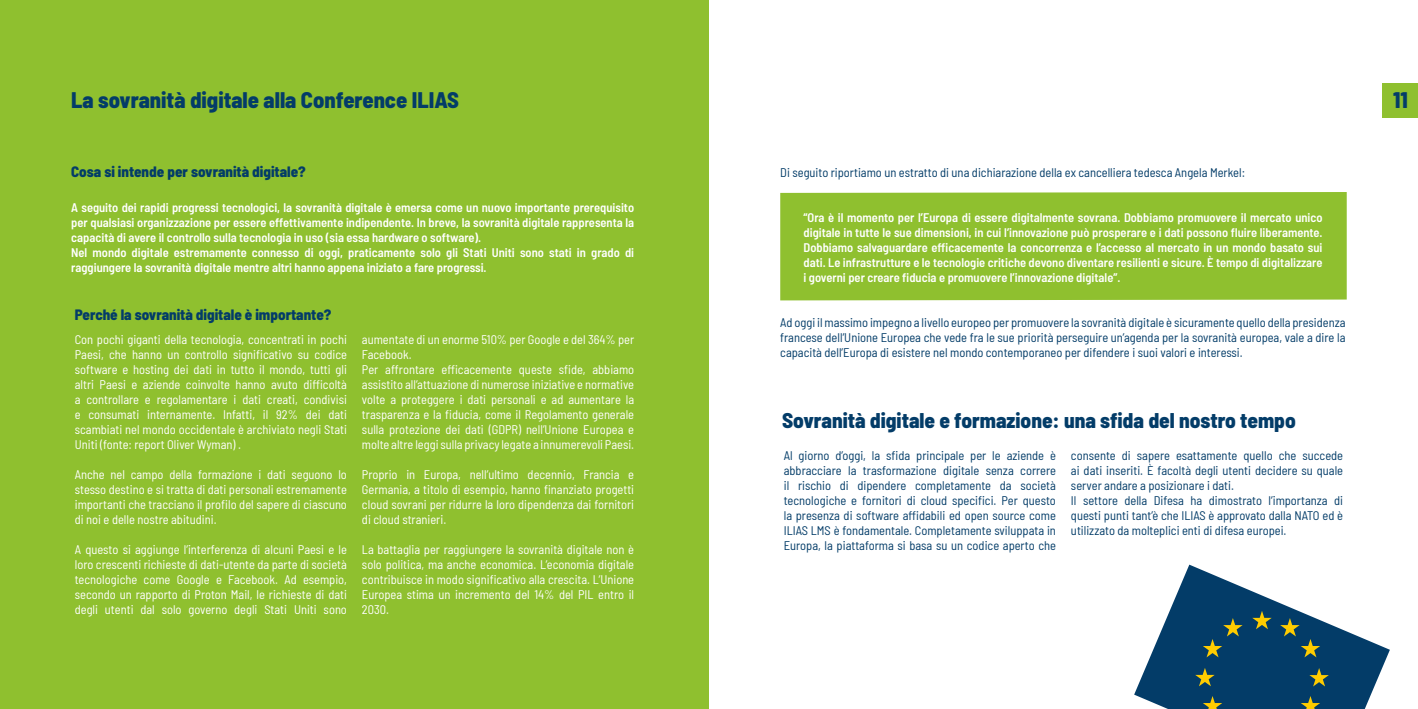
<style>
.page{position:relative;width:1418px;height:709px;background:#fff}
.page>*{position:absolute;margin:0;border:0;box-sizing:border-box;transform-origin:0 0}
.t1{font:800 semi-condensed 22.5px "Barlow";color:#033c68}
.t2{font:800 semi-condensed 21.25px "Barlow";color:#033c68}
.t3{font:800 semi-condensed 15px "Barlow";color:#033c68}
.t4{font:semi-condensed 12.5px/15px "Barlow";color:#fff;text-align:justify}
.t5{font:semi-condensed 12.5px/15px "Barlow";color:#033c68;text-align:justify}
.t6{font:600 semi-condensed 12.5px/15px "Barlow";color:#fff;text-align:justify}
</style>
<div class="page">
<div style="left:0;top:0;width:709px;height:709px;background:#8fc02f"></div>
<div style="left:780px;top:192px;width:566px;height:108px;background:#8fc02f"></div>
<div style="left:1382px;top:83px;width:35px;height:34px;background:#8fc02f"></div>
<svg style="left:1134px;top:564px;width:255px;height:145px"></svg>
<h1 class="t1" style="left:71px;top:83px;width:389px">La sovranità digitale alla Conference ILIAS</h1>
<p class="t3" style="left:71px;top:161px;width:236px">Cosa si intende per sovranità digitale?</p>
<p class="t6" style="left:71px;top:199px;width:564px;text-align:left">A seguito dei rapidi progressi tecnologici, la sovranità digitale è emersa come un nuovo importante prerequisito per qualsiasi organizzazione per essere effettivamente indipendente. In breve, la sovranità digitale rappresenta la capacità di avere il controllo sulla tecnologia in uso (sia essa hardware o software).<br>Nel mondo digitale estremamente connesso di oggi, praticamente solo gli Stati Uniti sono stati in grado di raggiungere la sovranità digitale mentre altri hanno appena iniziato a fare progressi.</p>
<p class="t3" style="left:75px;top:304px;width:258px">Perché la sovranità digitale è importante?</p>
<p class="t4" style="left:75px;top:331px;width:274px">Con pochi giganti della tecnologia, concentrati in pochi Paesi, che hanno un controllo significativo su codice software e hosting dei dati in tutto il mondo, tutti gli altri Paesi e aziende coinvolte hanno avuto difficoltà a controllare e regolamentare i dati creati, condivisi e consumati internamente. Infatti, il 92% dei dati scambiati nel mondo occidentale è archiviato negli Stati Uniti (fonte: report Oliver Wyman) .</p>
<p class="t4" style="left:75px;top:466px;width:274px">Anche nel campo della formazione i dati seguono lo stesso destino e si tratta di dati personali estremamente importanti che tracciano il profilo del sapere di ciascuno di noi e delle nostre abitudini.</p>
<p class="t4" style="left:75px;top:541px;width:274px">A questo si aggiunge l’interferenza di alcuni Paesi e le loro crescenti richieste di dati-utente da parte di società tecnologiche come Google e Facebook. Ad esempio, secondo un rapporto di Proton Mail, le richieste di dati degli utenti dal solo governo degli Stati Uniti sono</p>
<p class="t4" style="left:362px;top:331px;width:274px;text-align:left">aumentate di un enorme 510% per Google e del 364% per Facebook.<br>Per affrontare efficacemente queste sfide, abbiamo assistito all’attuazione di numerose iniziative e normative volte a proteggere i dati personali e ad aumentare la trasparenza e la fiducia, come il Regolamento generale sulla protezione dei dati (GDPR) nell’Unione Europea e molte altre leggi sulla privacy legate a innumerevoli Paesi.</p>
<p class="t4" style="left:362px;top:466px;width:274px">Proprio in Europa, nell’ultimo decennio, Francia e Germania, a titolo di esempio, hanno finanziato progetti cloud sovrani per ridurre la loro dipendenza dai fornitori di cloud stranieri.</p>
<p class="t4" style="left:362px;top:541px;width:274px">La battaglia per raggiungere la sovranità digitale non è solo politica, ma anche economica. L’economia digitale contribuisce in modo significativo alla crescita. L’Unione Europea stima un incremento del 14% del PIL entro il 2030.</p>
<p class="t5" style="left:780px;top:164px;width:466px">Di seguito riportiamo un estratto di una dichiarazione della ex cancelliera tedesca Angela Merkel:</p>
<p class="t6" style="left:803px;top:209px;width:520px">“Ora è il momento per l’Europa di essere digitalmente sovrana. Dobbiamo promuovere il mercato unico digitale in tutte le sue dimensioni, in cui l’innovazione può prosperare e i dati possono fluire liberamente.<br>Dobbiamo salvaguardare efficacemente la concorrenza e l’accesso al mercato in un mondo basato sui dati. Le infrastrutture e le tecnologie critiche devono diventare resilienti e sicure. È tempo di digitalizzare i governi per creare fiducia e promuovere l’innovazione digitale”.</p>
<p class="t5" style="left:780px;top:314px;width:567px">Ad oggi il massimo impegno a livello europeo per promuovere la sovranità digitale è sicuramente quello della presidenza francese dell’Unione Europea che vede fra le sue priorità perseguire un’agenda per la sovranità europea, vale a dire la capacità dell’Europa di esistere nel mondo contemporaneo per difendere i suoi valori e interessi.</p>
<h2 class="t2" style="left:782px;top:405px;width:515px">Sovranità digitale e formazione: una sfida del nostro tempo</h2>
<p class="t5" style="left:783px;top:447px;width:274px">Al giorno d’oggi, la sfida principale per le aziende è abbracciare la trasformazione digitale senza correre il rischio di dipendere completamente da società tecnologiche e fornitori di cloud specifici. Per questo la presenza di software affidabili ed open source come ILIAS LMS è fondamentale. Completamente sviluppata in Europa, la piattaforma si basa su un codice aperto che</p>
<p class="t5" style="left:1070px;top:447px;width:274px;text-align:left">consente di sapere esattamente quello che succede ai dati inseriti. È facoltà degli utenti decidere su quale server andare a posizionare i dati.<br>Il settore della Difesa ha dimostrato l’importanza di questi punti tant’è che ILIAS è approvato dalla NATO ed è utilizzato da molteplici enti di difesa europei.</p>
<h1 class="t1" style="left:1392px;top:84px;width:16px">11</h1>
</div>
